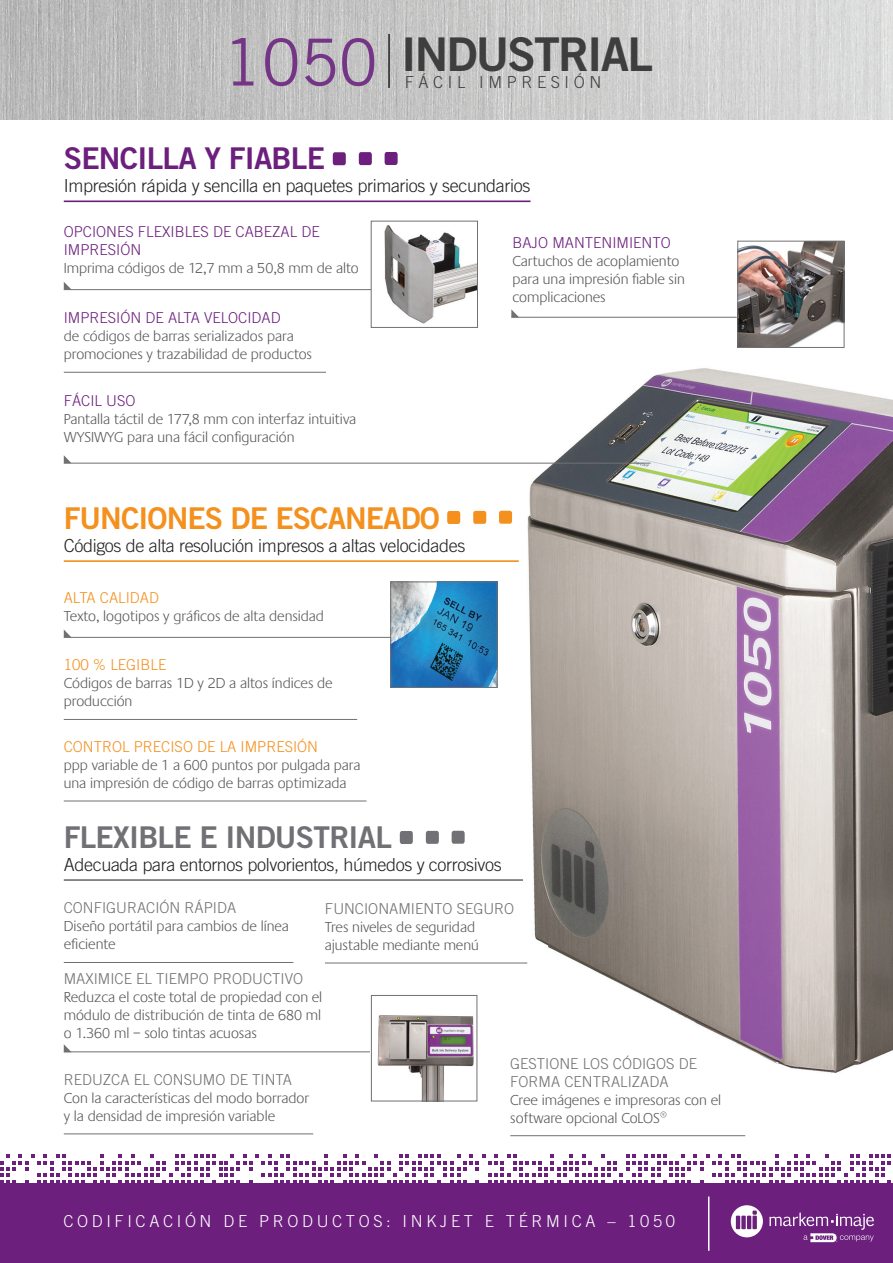
<style>
.page{position:relative;width:893px;height:1263px;background:#fff}
.page>*{position:absolute;margin:0;border:0;box-sizing:border-box;transform-origin:0 0}
.t1{font:64.95px "Trade Gothic";color:#753586}
.t2{font:46.5px "Trade Gothic Bold Two";letter-spacing:-.04em;color:#3e3e3f}
.t3{font:30px "Trade Gothic Bold Two";letter-spacing:-.03em;color:#f4901d}
.t4{font:30px "Trade Gothic Bold Two";letter-spacing:-.025em;color:#717074}
.t5{font:30px "Trade Gothic Bold Two";letter-spacing:-.025em;color:#6c1f7d}
.t6{font:300 18px "Trade Gothic";letter-spacing:-.02em;color:#231f20}
.t7{font:300 16.5px "Trade Gothic";letter-spacing:.22em;color:#fff}
.t8{font:300 16.5px "Trade Gothic";color:#3e3e3f}
.t9{font:300 15px/18px "Praxis";color:#57585a}
.t10{font:300 15px/18px "Trade Gothic";color:#6c1f7d}
.t11{font:300 15px "Trade Gothic";color:#717074}
.t12{font:300 15px "Trade Gothic";color:#f4901d}
.t13{font:300 15px/18px "Trade Gothic";letter-spacing:.085em;color:#717074}
.t14{font:300 15px "Trade Gothic";letter-spacing:.225em;color:#717074}
</style>
<div class="page">
<img style="left:515px;top:368px;width:378px;height:705px">
<img style="left:0;top:0;width:893px;height:119px">
<hr style="left:64px;top:1133px;width:249px;height:1px;background:#717074">
<hr style="left:64px;top:879px;width:459px;height:2px;background:#717074">
<svg style="left:400px;top:831px;width:13px;height:13px"></svg>
<svg style="left:426px;top:831px;width:13px;height:13px"></svg>
<svg style="left:452px;top:831px;width:13px;height:13px"></svg>
<div style="left:0;top:1183px;width:893px;height:80px;background:#6c1f7d"></div>
<hr style="left:708px;top:1196px;width:1px;height:55px;background:#fff">
<svg style="left:0;top:1154px;width:891px;height:29px"></svg>
<hr style="left:388px;top:34px;width:2px;height:54px;background:#231f20">
<hr style="left:325px;top:963px;width:202px;height:1px;background:#717074">
<hr style="left:64px;top:962px;width:229px;height:1px;background:#717074">
<hr style="left:64px;top:200px;width:466px;height:2px;background:#6c1f7d">
<svg style="left:333px;top:152px;width:13px;height:13px"></svg>
<svg style="left:359px;top:152px;width:13px;height:13px"></svg>
<svg style="left:385px;top:152px;width:13px;height:13px"></svg>
<hr style="left:510px;top:1135px;width:235px;height:1px;background:#717074">
<hr style="left:511px;top:317px;width:226px;height:1px;background:#717074">
<svg style="left:511px;top:309px;width:8px;height:8px"></svg>
<img style="left:739px;top:243px;width:103px;height:103px">
<div style="left:737px;top:241px;width:107px;height:107px;border:1px solid #717074"></div>
<hr style="left:64px;top:463px;width:587px;height:1px;background:#717074">
<svg style="left:64px;top:455px;width:8px;height:8px"></svg>
<hr style="left:64px;top:1051px;width:306px;height:1px;background:#717074">
<svg style="left:64px;top:1044px;width:8px;height:8px"></svg>
<img style="left:377px;top:1015px;width:97px;height:84px">
<div style="left:371px;top:995px;width:106px;height:106px;border:1px solid #717074"></div>
<hr style="left:64px;top:372px;width:262px;height:1px;background:#717074">
<hr style="left:64px;top:289px;width:311px;height:1px;background:#717074">
<svg style="left:64px;top:282px;width:8px;height:8px"></svg>
<img style="left:373px;top:225px;width:103px;height:99px">
<div style="left:371px;top:221px;width:107px;height:107px;border:1px solid #717074"></div>
<hr style="left:64px;top:560px;width:455px;height:2px;background:#f4901d">
<svg style="left:447px;top:511px;width:13px;height:13px"></svg>
<svg style="left:473px;top:511px;width:13px;height:13px"></svg>
<svg style="left:499px;top:511px;width:13px;height:13px"></svg>
<hr style="left:64px;top:801px;width:303px;height:1px;background:#717074">
<hr style="left:64px;top:719px;width:293px;height:1px;background:#717074">
<hr style="left:64px;top:637px;width:331px;height:1px;background:#717074">
<svg style="left:64px;top:630px;width:8px;height:7px"></svg>
<img style="left:392px;top:583px;width:103px;height:103px">
<div style="left:390px;top:581px;width:107px;height:107px;border:1px solid #717074"></div>
<svg style="left:731px;top:1205px;width:32px;height:32px"></svg>
<svg style="left:769px;top:1212px;width:105px;height:30px"></svg>
<h1 class="t1" style="left:223px;top:23px;width:155px">1050</h1>
<h2 class="t2" style="left:401px;top:25px;width:253px">INDUSTRIAL</h2>
<p class="t8" style="left:405px;top:73px;width:198px">FÁCIL IMPR ESIÓ N</p>
<h3 class="t5" style="left:64px;top:140px;width:263px">SENCILLA Y FIABLE</h3>
<p class="t6" style="left:64px;top:175px;width:468px">I MPRESIÓN RÁPIDA Y SENCILLA EN PAQUETES PRIMARIOS Y SECUNDARIOS</p>
<p class="t10" style="left:64px;top:223px;width:257px">OPCIONES FLEXIB LES DE CAB EZAL DE<br>IMPRESIÓN</p>
<p class="t9" style="left:64px;top:260px;width:296px">Imprima códigos de 12,7 mm a 50,8 mm de alto</p>
<p class="t10" style="left:64px;top:309px;width:219px">I MPR ESIÓN DE ALTA VELOCIDAD</p>
<p class="t9" style="left:64px;top:328px;width:250px">de códigos de barras serializados para promociones y trazabilidad de productos</p>
<p class="t10" style="left:64px;top:392px;width:73px">FÁCIL USO</p>
<p class="t9" style="left:64px;top:411px;width:294px">Pantalla táctil de 177,8 mm con interfaz intuitiva<br>WYSIWYG para una fácil configuración</p>
<p class="t10" style="left:512px;top:233px;width:160px">BAJ O MANTENIMIENTO</p>
<p class="t9" style="left:512px;top:252px;width:174px">Cartuchos de acoplamiento para una impresión fiable sin complicaciones</p>
<h3 class="t3" style="left:64px;top:500px;width:378px">FUNCIONES DE ESCANEADO</h3>
<p class="t6" style="left:64px;top:535px;width:403px">CÓDIGOS DE ALTA RESOLUCIÓN IMPRESOS A ALTAS VELOCIDADES</p>
<p class="t12" style="left:64px;top:588px;width:97px">ALTA CALIDAD</p>
<p class="t9" style="left:64px;top:607px;width:262px">Texto, logotipos y gráficos de alta densidad</p>
<p class="t12" style="left:64px;top:656px;width:104px">100 % LEGIB LE</p>
<p class="t9" style="left:64px;top:675px;width:270px">Códigos de barras 1D y 2D a altos índices de producción</p>
<p class="t12" style="left:64px;top:738px;width:256px">CONTROL PRECISO DE LA IMPRESIÓN</p>
<p class="t9" style="left:64px;top:756px;width:298px">ppp variable de 1 a 600 puntos por pulgada para una impresión de código de barras optimizada</p>
<h3 class="t4" style="left:64px;top:819px;width:330px">FLEXIBLE E INDUSTRIAL</h3>
<p class="t6" style="left:64px;top:854px;width:439px">ADECUADA PARA ENTORNOS POLVORIENTOS, HÚMEDOS Y CORROSIVOS</p>
<p class="t14" style="left:64px;top:899px;width:174px">CONFIGURACIÓN RÁPIDA</p>
<p class="t9" style="left:64px;top:918px;width:227px">Diseño portátil para cambios de línea eficiente</p>
<p class="t11" style="left:325px;top:900px;width:191px">FUNCIONAMIENTO SEGURO</p>
<p class="t9" style="left:325px;top:918px;width:155px">Tres niveles de seguridad ajustable mediante menú</p>
<p class="t11" style="left:64px;top:969px;width:241px">MAXIMICE EL TIEMPO PRODUCTIVO</p>
<p class="t9" style="left:64px;top:988px;width:260px;text-align:justify">Reduzca el coste total de propiedad con el módulo de distribución de tinta de 680 ml o 1.360 ml – solo tintas acuosas</p>
<p class="t11" style="left:64px;top:1070px;width:230px">REDUZCA EL CONSUMO DE TINTA</p>
<p class="t9" style="left:64px;top:1089px;width:247px">Con la características del modo borrador y la densidad de impresión variable</p>
<p class="t13" style="left:510px;top:1054px;width:188px">GESTIONE LOS CÓDIGOS DE<br>FOR MA CENTRALIZADA</p>
<p class="t9" style="left:510px;top:1091px;width:212px">Cree imágenes e impresoras con el software opcional CoLOS®</p>
<p class="t7" style="left:63px;top:1211px;width:13px">CODI</p>
<p class="t7" style="left:115px;top:1211px;width:24px">FICACI</p>
<p class="t7" style="left:185px;top:1211px;width:51px">ÓN DE</p>
<p class="t7" style="left:259px;top:1211px;width:43px">PRODUCTOS</p>
<p class="t7" style="left:386px;top:1211px;width:76px">: IN KJET</p>
<p class="t7" style="left:485px;top:1211px;width:75px">E TÉRMICA</p>
<p class="t7" style="left:607px;top:1211px;width:69px">– 1050</p>
</div>
